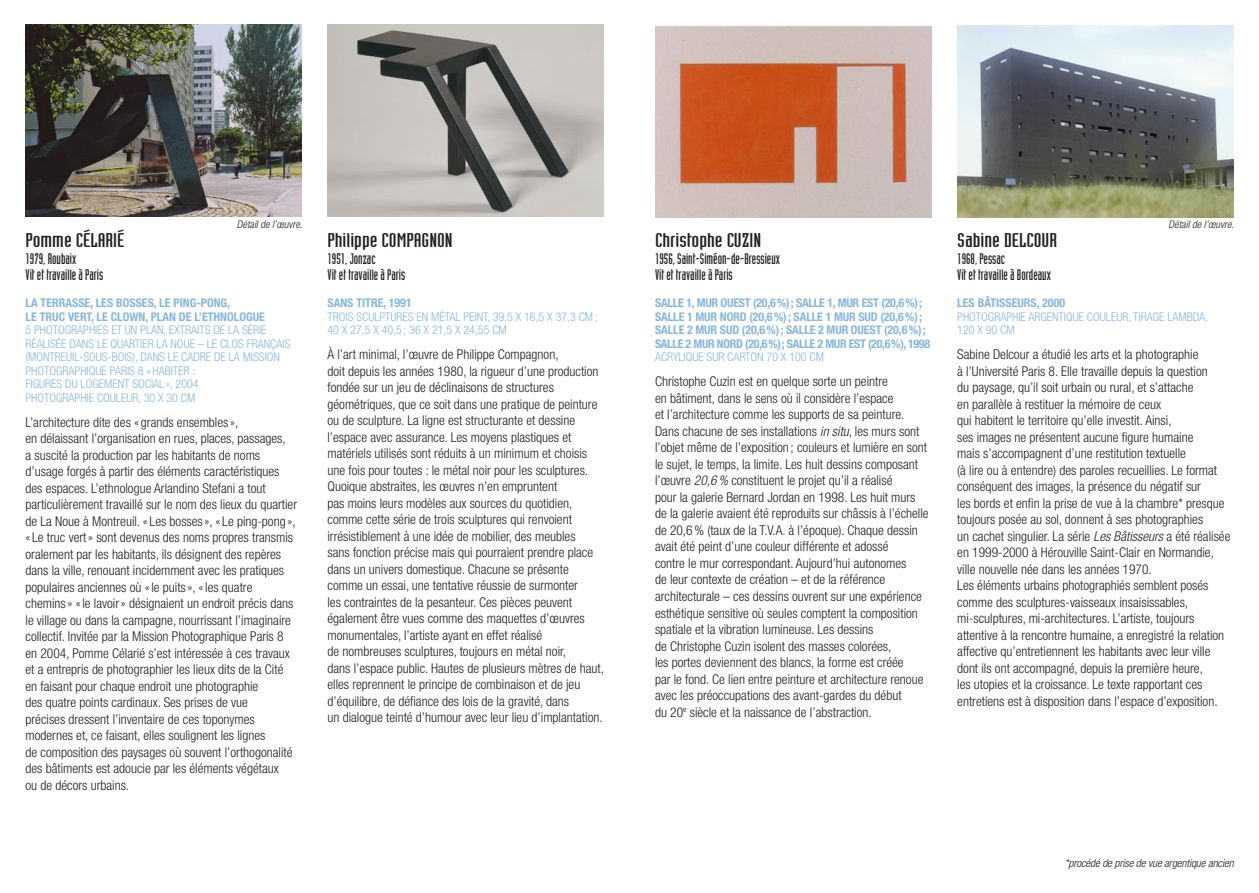
<style>
.page{position:relative;width:1259px;height:893px;background:#fff}
.page>*{position:absolute;margin:0;border:0;box-sizing:border-box;transform-origin:0 0}
.oeuvres_ARTISTES{font:19.5px "Industria LT Std Solid";color:#231f20;scale:1.35 1}
.oeuvres_DATE{font:15px "Industria LT Std Solid";color:#231f20}
.oeuvres_TEXTES{font:300 condensed 13.5px/16.5px "Helvetica Neue LT Pro";color:#231f20}
.oeuvres_LISTE{font:300 condensed 12px/13.5px "Helvetica Neue LT Pro";color:#86b6de}
.oeuvres_LISTE-2{font:700 condensed 12px/13.5px "Helvetica Neue LT Pro";letter-spacing:-.005em;color:#86b6de}
.t1{font:italic 300 condensed 11.25px "Helvetica Neue LT Pro";letter-spacing:-.01em;color:#231f20}
.commentaire_photo{font:italic 300 condensed 10.5px "Helvetica Neue LT Pro";color:#231f20}
.s1{font-style:italic}
</style>
<div class="page">
<img style="left:26px;top:24px;width:276px;height:192px">
<img style="left:327px;top:24px;width:277px;height:192px">
<img style="left:655px;top:26px;width:276px;height:191px">
<img style="left:957px;top:26px;width:276px;height:191px">
<p class="commentaire_photo" style="left:237px;top:218px;width:67px">Détail de l’œuvre.</p>
<p class="oeuvres_ARTISTES" style="left:26px;top:230px;width:75px">Pomme CÉLARIÉ</p>
<p class="oeuvres_DATE" style="left:26px;top:250px;width:52px">1979, Roubaix</p>
<p class="oeuvres_DATE" style="left:26px;top:267px;width:79px">Vit et travaille à Paris</p>
<p class="oeuvres_LISTE-2" style="left:26px;top:296px;width:241px">LA TERRASSE, LES BOSSES, LE PING-PONG,<br>LE TRUC VERT, LE CLOWN, PLAN DE L’ETHNOLOGUE</p>
<p class="oeuvres_LISTE" style="left:26px;top:323px;width:266px">5 PHOTOGRAPHIES ET UN PLAN, EXTRAITS DE LA SÉRIE RÉALISÉE DANS LE QUARTIER LA NOUE – LE CLOS FRANÇAIS (MONTREUIL-SOUS-BOIS), DANS LE CADRE DE LA MISSION PHOTOGRAPHIQUE PARIS 8 «HABITER :<br>FIGURES DU LOGEMENT SOCIAL », 2004</p>
<p class="oeuvres_LISTE" style="left:26px;top:391px;width:171px">PHOTOGRAPHIE COULEUR, 30 X 30 CM</p>
<p class="oeuvres_TEXTES" style="left:26px;top:414px;width:273px">L’architecture dite des « grands ensembles»,<br>en délaissant l’organisation en rues, places, passages,<br>a suscité la production par les habitants de noms d’usage forgés à partir des éléments caractéristiques des espaces. L’ethnologue Arlandino Stefani a tout particulièrement travaillé sur le nom des lieux du quartier de La Noue à Montreuil. « Les bosses», « Le ping-pong », « Le truc vert» sont devenus des noms propres transmis oralement par les habitants, ils désignent des repères dans la ville, renouant incidemment avec les pratiques populaires anciennes où «le puits», «les quatre chemins» «le lavoir» désignaient un endroit précis dans le village ou dans la campagne, nourrissant l’imaginaire collectif. Invitée par la Mission Photographique Paris 8 en 2004, Pomme Célarié s’est intéressée à ces travaux et a entrepris de photographier les lieux dits de la Cité en faisant pour chaque endroit une photographie<br>des quatre points cardinaux. Ses prises de vue<br>précises dressent l’inventaire de ces toponymes modernes et, ce faisant, elles soulignent les lignes<br>de composition des paysages où souvent l’orthogonalité des bâtiments est adoucie par les éléments végétaux<br>ou de décors urbains.</p>
<p class="oeuvres_ARTISTES" style="left:327px;top:230px;width:94px">Philippe COMPAGNON</p>
<p class="oeuvres_DATE" style="left:327px;top:250px;width:50px">1951, Jonzac</p>
<p class="oeuvres_DATE" style="left:327px;top:267px;width:79px">Vit et travaille à Paris</p>
<p class="oeuvres_LISTE-2" style="left:327px;top:296px;width:86px">SANS TITRE, 1991</p>
<p class="oeuvres_LISTE" style="left:327px;top:310px;width:271px">TROIS SCULPTURES EN MÉTAL PEINT, 39,5 X 16,5 X 37,3 CM;<br>40 X 27,5 X 40,5 ; 36 X 21,5 X 24,55 CM</p>
<p class="oeuvres_TEXTES" style="left:327px;top:346px;width:278px">À l’art minimal, l’œuvre de Philippe Compagnon,<br>doit depuis les années 1980, la rigueur d’une production fondée sur un jeu de déclinaisons de structures géométriques, que ce soit dans une pratique de peinture ou de sculpture. La ligne est structurante et dessine l’espace avec assurance. Les moyens plastiques et matériels utilisés sont réduits à un minimum et choisis une fois pour toutes : le métal noir pour les sculptures.<br>Quoique abstraites, les œuvres n’en empruntent<br>pas moins leurs modèles aux sources du quotidien, comme cette série de trois sculptures qui renvoient irrésistiblement à une idée de mobilier, des meubles<br>sans fonction précise mais qui pourraient prendre place dans un univers domestique. Chacune se présente comme un essai, une tentative réussie de surmonter<br>les contraintes de la pesanteur. Ces pièces peuvent également être vues comme des maquettes d’œuvres monumentales, l’artiste ayant en effet réalisé<br>de nombreuses sculptures, toujours en métal noir,<br>dans l’espace public. Hautes de plusieurs mètres de haut, elles reprennent le principe de combinaison et de jeu d’équilibre, de défiance des lois de la gravité, dans<br>un dialogue teinté d’humour avec leur lieu d’implantation.</p>
<p class="oeuvres_ARTISTES" style="left:655px;top:230px;width:80px">Christophe CUZIN</p>
<p class="oeuvres_DATE" style="left:655px;top:250px;width:126px">1956, Saint-Siméon-de-Bressieux</p>
<p class="oeuvres_DATE" style="left:655px;top:267px;width:79px">Vit et travaille à Paris</p>
<p class="oeuvres_LISTE-2" style="left:655px;top:296px;width:277px">SALLE 1, MUR OUEST (20,6%); SALLE 1, MUR EST (20,6%); SALLE 1 MUR NORD (20,6%); SALLE 1 MUR SUD (20,6%); SALLE 2 MUR SUD (20,6%); SALLE 2 MUR OUEST (20,6%); SALLE 2 MUR NORD (20,6%); SALLE 2 MUR EST (20,6%), 1998</p>
<p class="oeuvres_LISTE" style="left:655px;top:350px;width:170px">ACRYLIQUE SUR CARTON 70 X 100 CM</p>
<p class="oeuvres_TEXTES" style="left:655px;top:373px;width:275px">Christophe Cuzin est en quelque sorte un peintre<br>en bâtiment, dans le sens où il considère l’espace<br>et l’architecture comme les supports de sa peinture.<br>Dans chacune de ses installations <span class="s1">in situ</span>, les murs sont l’objet même de l’exposition ; couleurs et lumière en sont le sujet, le temps, la limite. Les huit dessins composant l’œuvre <span class="s1">20,6%</span> constituent le projet qu’il a réalisé<br>pour la galerie Bernard Jordan en 1998. Les huit murs de la galerie avaient été reproduits sur châssis à l’échelle de 20,6% (taux de la T.V.A. à l’époque). Chaque dessin avait été peint d’une couleur différente et adossé<br>contre le mur correspondant. Aujourd’hui autonomes<br>de leur contexte de création – et de la référence architecturale – ces dessins ouvrent sur une expérience esthétique sensitive où seules comptent la composition spatiale et la vibration lumineuse. Les dessins<br>de Christophe Cuzin isolent des masses colorées,<br>les portes deviennent des blancs, la forme est créée<br>par le fond. Ce lien entre peinture et architecture renoue avec les préoccupations des avant-gardes du début<br>du 20<sup>e</sup> siècle et la naissance de l’abstraction.</p>
<p class="commentaire_photo" style="left:1168px;top:218px;width:67px">Détail de l’œuvre.</p>
<p class="oeuvres_ARTISTES" style="left:957px;top:230px;width:75px">Sabine DELCOUR</p>
<p class="oeuvres_DATE" style="left:957px;top:250px;width:50px">1968, Pessac</p>
<p class="oeuvres_DATE" style="left:957px;top:267px;width:95px">Vit et travaille à Bordeaux</p>
<p class="oeuvres_LISTE-2" style="left:957px;top:296px;width:109px">LES BÂTISSEURS, 2000</p>
<p class="oeuvres_LISTE" style="left:957px;top:310px;width:252px">PHOTOGRAPHIE ARGENTIQUE COULEUR, TIRAGE LAMBDA,<br>120 X 90 CM</p>
<p class="oeuvres_TEXTES" style="left:957px;top:346px;width:275px">Sabine Delcour a étudié les arts et la photographie<br>à l’Université Paris 8. Elle travaille depuis la question<br>du paysage, qu’il soit urbain ou rural, et s’attache<br>en parallèle à restituer la mémoire de ceux<br>qui habitent le territoire qu’elle investit. Ainsi,<br>ses images ne présentent aucune figure humaine<br>mais s’accompagnent d’une restitution textuelle<br>(à lire ou à entendre) des paroles recueillies. Le format conséquent des images, la présence du négatif sur<br>les bords et enfin la prise de vue à la chambre* presque toujours posée au sol, donnent à ses photographies<br>un cachet singulier. La série <span class="s1">Les Bâtisseurs</span> a été réalisée en 1999-2000 à Hérouville Saint-Clair en Normandie, ville nouvelle née dans les années 1970.<br>Les éléments urbains photographiés semblent posés comme des sculptures-vaisseaux insaisissables, mi-sculptures, mi-architectures. L’artiste, toujours attentive à la rencontre humaine, a enregistré la relation affective qu’entretiennent les habitants avec leur ville dont ils ont accompagné, depuis la première heure,<br>les utopies et la croissance. Le texte rapportant ces entretiens est à disposition dans l’espace d’exposition.</p>
<p class="t1" style="left:1065px;top:857px;width:170px">*procédé de prise de vue argentique ancien</p>
</div>
